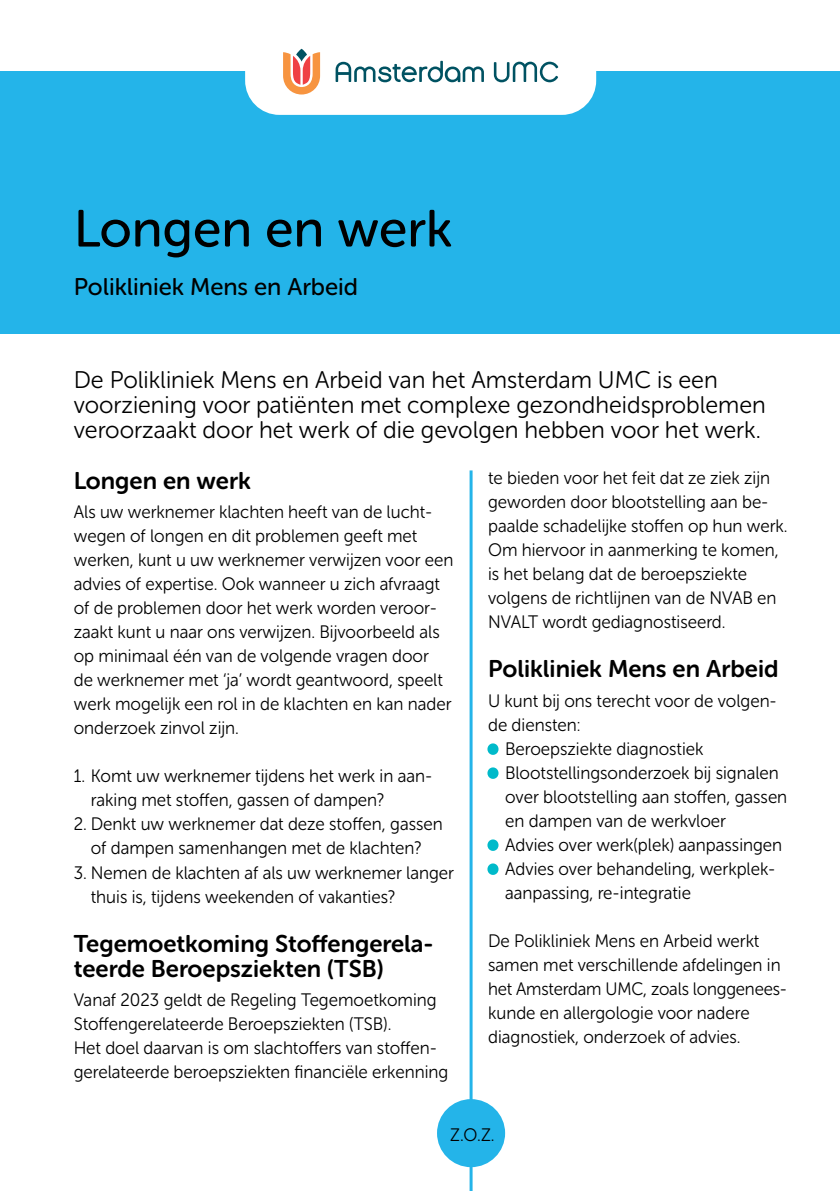
<style>
.page{position:relative;width:840px;height:1191px;background:#fff}
.page>*{position:absolute;margin:0;border:0;box-sizing:border-box;transform-origin:0 0}
.t1{font:52px "Museo Sans Rounded 500";color:#000}
.t2{font:24px/25px "Museo Sans Rounded 300";color:#000}
.t3{font:24px/25px "Museo Sans Rounded 700";color:#000}
.t4{font:24px "Museo Sans Rounded 500";color:#000}
.t5{font:18px/24px "Museo Sans Rounded 300";color:#000;scale:.95 1}
.s1{font-size:26px;color:#00baca}
</style>
<div class="page">
<div style="left:0;top:49px;width:839px;height:285px;background:#24b4e9"></div>
<div style="left:245px;top:4px;width:351px;height:111px;background:#fff;border-radius:34px"></div>
<div style="left:0;top:0;width:839px;height:71px;background:#fff"></div>
<svg style="left:283px;top:52px;width:37px;height:42px"></svg>
<svg style="left:296px;top:49px;width:11px;height:13px"></svg>
<svg style="left:335px;top:61px;width:148px;height:21px"></svg>
<svg style="left:493px;top:62px;width:65px;height:20px"></svg>
<hr style="left:469px;top:470px;width:3px;height:721px;background:#24b4e9">
<div style="left:437px;top:1099px;width:68px;height:68px;background:#24b4e9;border-radius:50%"></div>
<h1 class="t1" style="left:74px;top:200px;width:380px">Longen en werk</h1>
<h2 class="t4" style="left:74px;top:273px;width:286px">Polikliniek Mens en Arbeid</h2>
<h2 class="t2" style="left:74px;top:368px;width:693px">De Polikliniek Mens en Arbeid van het Amsterdam UMC is een voorziening voor patiënten met complexe gezondheidsproblemen veroorzaakt door het werk of die gevolgen hebben voor het werk.</h2>
<h2 class="t3" style="left:74px;top:468px;width:178px">Longen en werk</h2>
<p class="t5" style="left:74px;top:500px;width:401px">Als uw werknemer klachten heeft van de lucht&shy;wegen of longen en dit problemen geeft met werken, kunt u uw werknemer verwijzen voor een advies of expertise. Ook wanneer u zich afvraagt of de problemen door het werk worden veroor&shy;zaakt kunt u naar ons verwijzen. Bijvoorbeeld als op minimaal één van de volgende vragen door<br>de werknemer met ‘ja’ wordt geantwoord, speelt werk mogelijk een rol in de klachten en kan nader onderzoek zinvol zijn.</p>
<p class="t5" style="left:91px;top:764px;width:361px;text-indent:-17px">1. Komt uw werknemer tijdens het werk in aan&shy;raking met stoffen, gassen of dampen?</p>
<p class="t5" style="left:74px;top:812px;width:389px;text-align:center">2. Denkt uw werknemer dat deze stoffen, gassen of dampen samenhangen met de klachten?</p>
<p class="t5" style="left:91px;top:860px;width:383px;text-indent:-17px">3. Nemen de klachten af als uw werknemer langer thuis is, tijdens weekenden of vakanties?</p>
<h2 class="t3" style="left:74px;top:930px;width:361px">Tegemoetkoming Stoffengerela&shy;teerde Beroepsziekten (TSB)</h2>
<p class="t5" style="left:74px;top:988px;width:395px">Vanaf 2023 geldt de Regeling Tegemoetkoming Stoffengerelateerde Beroepsziekten (TSB).<br>Het doel daarvan is om slachtoffers van stoffen&shy;gerelateerde beroepsziekten financiële erkenning</p>
<p class="t5" style="left:488px;top:466px;width:316px">te bieden voor het feit dat ze ziek zijn geworden door blootstelling aan be&shy;paalde schadelijke stoffen op hun werk.<br>Om hiervoor in aanmerking te komen, is het belang dat de beroepsziekte volgens de richtlijnen van de NVAB en NVALT wordt gediagnostiseerd.</p>
<h2 class="t3" style="left:488px;top:656px;width:292px">Polikliniek Mens en Arbeid</h2>
<p class="t5" style="left:488px;top:688px;width:305px">U kunt bij ons terecht voor de volgen&shy;de diensten:</p>
<p class="t5" style="left:488px;top:736px;width:228px"><span class="s1">•</span> Beroepsziekte diagnostiek</p>
<p class="t5" style="left:505px;top:760px;width:298px;text-indent:-17px"><span class="s1">•</span> Blootstellingsonderzoek bij signalen over blootstelling aan stoffen, gassen en dampen van de werkvloer</p>
<p class="t5" style="left:488px;top:832px;width:311px"><span class="s1">•</span> Advies over werk(plek) aanpassingen</p>
<p class="t5" style="left:505px;top:856px;width:286px;text-indent:-17px"><span class="s1">•</span> Advies over behandeling, werkplek&shy;aanpassing, re-integratie</p>
<p class="t5" style="left:488px;top:928px;width:316px">De Polikliniek Mens en Arbeid werkt samen met verschillende afdelingen in het Amsterdam UMC, zoals longgenees&shy;kunde en allergologie voor nadere diagnostiek, onderzoek of advies.</p>
<p class="t5" style="left:450px;top:1122px;width:48px">Z.O.Z.</p>
</div>
